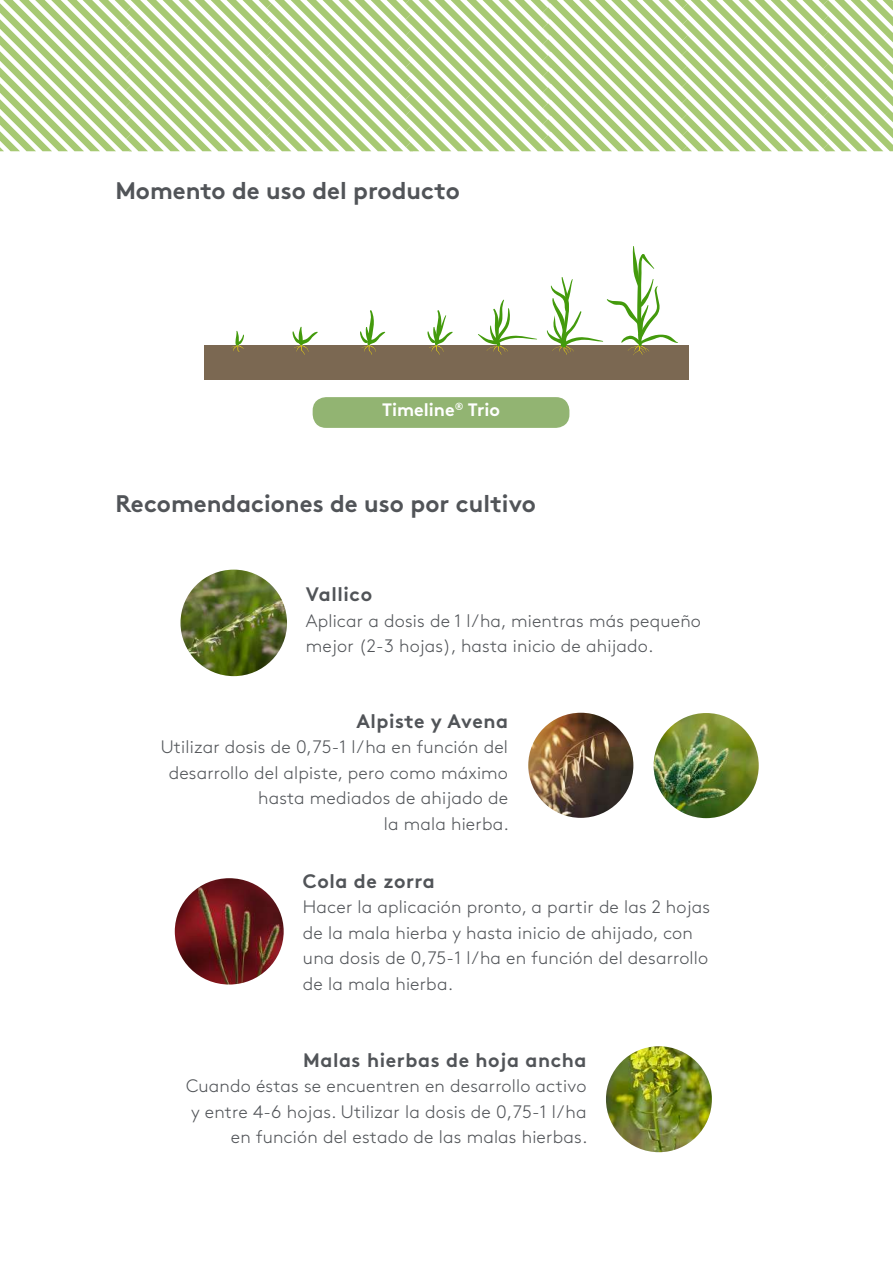
<style>
.page{position:relative;width:893px;height:1263px;background:#fff}
.page>*{position:absolute;margin:0;border:0;box-sizing:border-box;transform-origin:0 0}
.t1{font:700 24px "Brown Pro";color:#515458}
.t2{font:700 19.5px "Brown Pro";letter-spacing:.03em;color:#515458}
.t3{font:300 18px/25.5px "Brown Pro";letter-spacing:.01em;color:#515458}
.t4{font:700 18px "Brown Pro";color:#fff}
</style>
<div class="page">
<svg style="left:0;top:0;width:893px;height:151px"></svg>
<img style="left:180px;top:570px;width:107px;height:106px;border-radius:53px">
<img style="left:654px;top:713px;width:105px;height:105px;border-radius:52px">
<img style="left:528px;top:713px;width:105px;height:105px;border-radius:53px">
<img style="left:175px;top:878px;width:109px;height:106px">
<img style="left:606px;top:1046px;width:106px;height:106px;border-radius:53px">
<div style="left:204px;top:345px;width:485px;height:34px;background:#7b6852"></div>
<svg style="left:292px;top:327px;width:26px;height:28px"></svg>
<svg style="left:231px;top:331px;width:13px;height:21px"></svg>
<svg style="left:478px;top:299px;width:59px;height:56px"></svg>
<svg style="left:547px;top:246px;width:131px;height:109px"></svg>
<svg style="left:360px;top:310px;width:25px;height:45px"></svg>
<svg style="left:427px;top:310px;width:26px;height:45px"></svg>
<div style="left:313px;top:397px;width:256px;height:31px;background:#92b472;border-radius:14px"></div>
<h1 class="t1" style="left:115px;top:171px;width:346px">Momento de uso del producto</h1>
<p class="t4" style="left:382px;top:395px;width:120px">Timeline<sup>®</sup> Trio</p>
<h1 class="t1" style="left:115px;top:484px;width:422px">Recomendaciones de uso por cultivo</h1>
<p class="t2" style="left:306px;top:579px;width:68px">Vallico</p>
<p class="t3" style="left:306px;top:607px;width:397px">Aplicar a dosis de 1 l/ha, mientras más pequeño mejor (2-3 hojas), hasta inicio de ahijado.</p>
<p class="t2" style="left:356px;top:705px;width:153px">Alpiste y Avena</p>
<p class="t3" style="left:161px;top:733px;width:350px;text-align:right">Utilizar dosis de 0,75-1 l/ha en función del desarrollo del alpiste, pero como máximo hasta mediados de ahijado de<br>la mala hierba.</p>
<p class="t2" style="left:303px;top:865px;width:133px">Cola de zorra</p>
<p class="t3" style="left:303px;top:893px;width:409px">Hacer la aplicación pronto, a partir de las 2 hojas de la mala hierba y hasta inicio de ahijado, con una dosis de 0,75-1 l/ha en función del desarrollo de la mala hierba.</p>
<p class="t2" style="left:303px;top:1044px;width:285px">Malas hierbas de hoja ancha</p>
<p class="t3" style="left:186px;top:1072px;width:403px;text-align:right">Cuando éstas se encuentren en desarrollo activo y entre 4-6 hojas. Utilizar la dosis de 0,75-1 l/ha en función del estado de las malas hierbas.</p>
</div>
